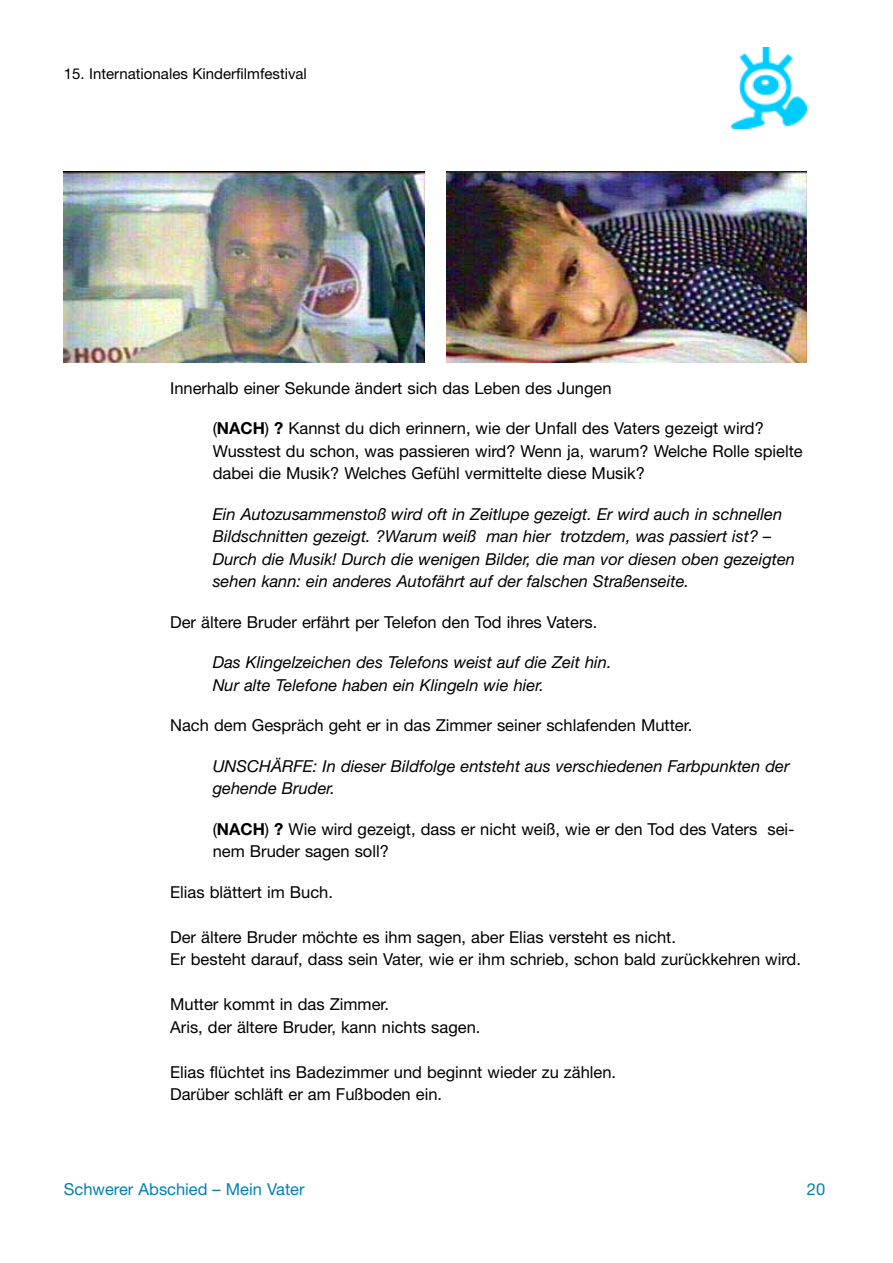
<style>
.page{position:relative;width:893px;height:1263px;background:#fff}
.page>*{position:absolute;margin:0;border:0;box-sizing:border-box;transform-origin:0 0}
.t1{font:16.5px/22.5px "Helvetica Neue";color:#000}
.t2{font:italic 16.5px/22.5px "Helvetica Neue";color:#000}
.t3{font:16.5px "Helvetica Neue";color:#0080b6}
.t4{font:15px "Helvetica Neue";color:#000}
.s1{font-weight:700}
</style>
<div class="page">
<img style="left:731px;top:47px;width:75px;height:82px">
<img style="left:64px;top:172px;width:360px;height:191px">
<img style="left:446px;top:172px;width:360px;height:191px">
<p class="t4" style="left:64px;top:68px;width:245px">15. Internationales Kinderfilmfestival</p>
<p class="t1" style="left:170px;top:378px;width:443px">Innerhalb einer Sekunde ändert sich das Leben des Jungen</p>
<p class="t1" style="left:213px;top:419px;width:591px">(<span class="s1">NACH</span>) <span class="s1">?</span> Kannst du dich erinnern, wie der Unfall des Vaters gezeigt wird?<br>Wusstest du schon, was passieren wird? Wenn ja, warum? Welche Rolle spielte dabei die Musik? Welches Gefühl vermittelte diese Musik?</p>
<p class="t2" style="left:213px;top:504px;width:584px">Ein Autozusammenstoß wird oft in Zeitlupe gezeigt. Er wird auch in schnellen Bildschnitten gezeigt. ?Warum weiß man hier trotzdem, was passiert ist? – Durch die Musik! Durch die wenigen Bilder, die man vor diesen oben gezeigten sehen kann: ein anderes Autofährt auf der falschen Straßenseite.</p>
<p class="t1" style="left:170px;top:612px;width:428px">Der ältere Bruder erfährt per Telefon den Tod ihres Vaters.</p>
<p class="t2" style="left:213px;top:653px;width:400px">Das Klingelzeichen des Telefons weist auf die Zeit hin.<br>Nur alte Telefone haben ein Klingeln wie hier.</p>
<p class="t1" style="left:170px;top:716px;width:523px">Nach dem Gespräch geht er in das Zimmer seiner schlafenden Mutter.</p>
<p class="t2" style="left:213px;top:756px;width:578px">UNSCHÄRFE: In dieser Bildfolge entsteht aus verschiedenen Farbpunkten der gehende Bruder.</p>
<p class="t1" style="left:213px;top:819px;width:583px">(<span class="s1">NACH</span>) <span class="s1">?</span> Wie wird gezeigt, dass er nicht weiß, wie er den Tod des Vaters sei&shy;nem Bruder sagen soll?</p>
<p class="t1" style="left:170px;top:882px;width:164px">Elias blättert im Buch.</p>
<p class="t1" style="left:170px;top:927px;width:632px">Der ältere Bruder möchte es ihm sagen, aber Elias versteht es nicht.<br>Er besteht darauf, dass sein Vater, wie er ihm schrieb, schon bald zurückkehren wird.</p>
<p class="t1" style="left:170px;top:995px;width:312px">Mutter kommt in das Zimmer.<br>Aris, der ältere Bruder, kann nichts sagen.</p>
<p class="t1" style="left:170px;top:1062px;width:447px">Elias flüchtet ins Badezimmer und beginnt wieder zu zählen.<br>Darüber schläft er am Fußboden ein.</p>
<p class="t3" style="left:64px;top:1183px;width:242px">Schwerer Abschied – Mein Vater</p>
<p class="t3" style="left:807px;top:1183px;width:20px">20</p>
</div>
